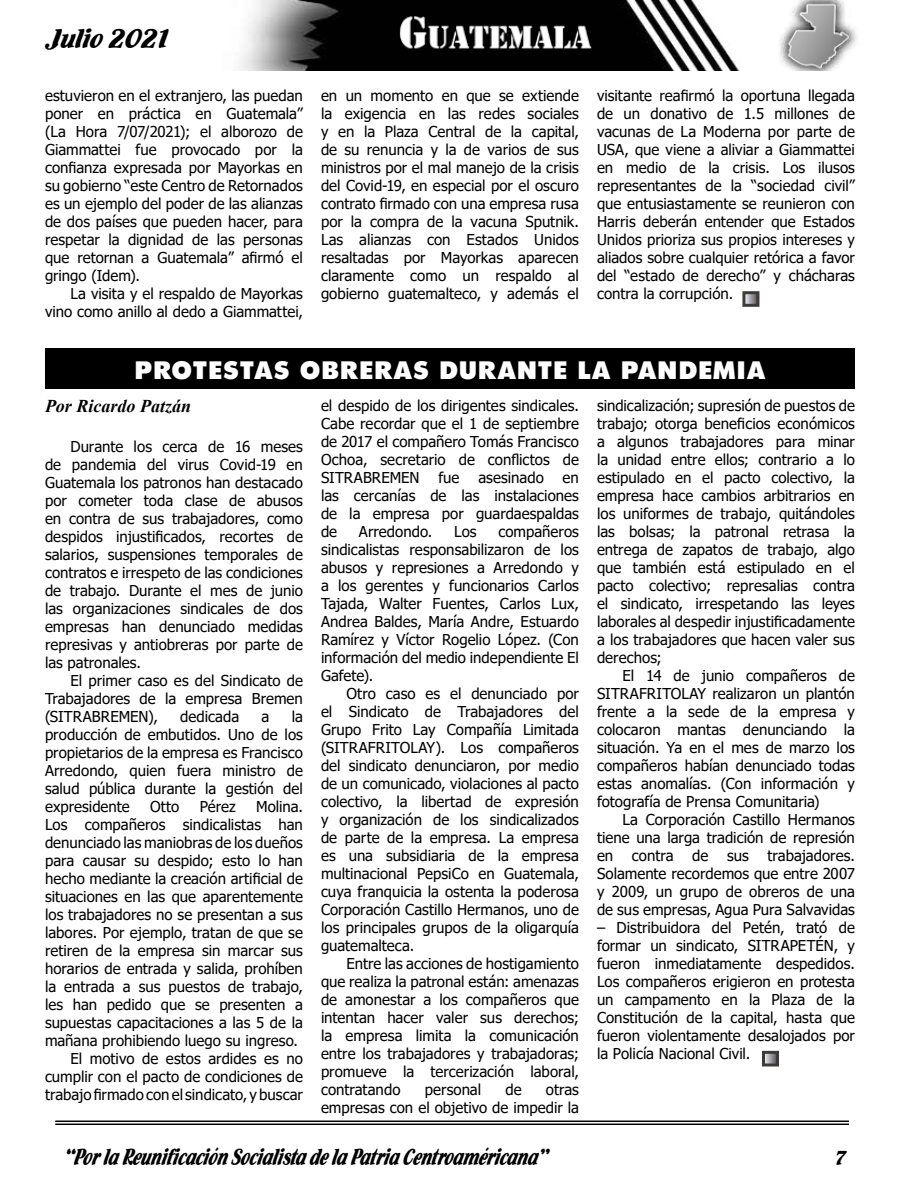
<style>
.page{position:relative;width:918px;height:1188px;background:#fff}
.page>*{position:absolute;margin:0;border:0;box-sizing:border-box;transform-origin:0 0}
.t1{font:28.5px "Flamenco D";color:#000}
.t2{font:27px "Tw Cen MT Ult Bd";color:#fff}
.t3{font:24.3px "Flamenco D";color:#000;scale:.8 1}
.t4{font:21px "Flamenco D";color:#000}
.t5{font:italic 700 18px "Times New Roman";color:#000}
.t6{font:15px/18px "Tahoma";color:#000;text-align:justify}
</style>
<div class="page">
<hr style="left:55px;top:1121px;width:794px;height:1px;background:#000">
<hr style="left:55px;top:1124px;width:794px;height:1px;background:#000">
<img style="left:240px;top:0;width:617px;height:70px">
<svg style="left:766px;top:1055px;width:9px;height:7px"></svg>
<div style="left:762px;top:1051px;width:17px;height:15px;border:3px solid #3e3a3a"></div>
<div style="left:45px;top:348px;width:810px;height:41px;background:#000"></div>
<svg style="left:746px;top:295px;width:9px;height:8px"></svg>
<div style="left:742px;top:291px;width:17px;height:16px;border:3px solid #3e3a3a"></div>
<h1 class="t1" style="left:47px;top:21px;width:125px">Julio 2021</h1>
<p class="t6" style="left:45px;top:87px;width:260px">estuvieron en el extranjero, las puedan poner en práctica en Guatemala” (La Hora 7/07/2021); el alborozo de Giammattei fue provocado por la confianza expresada por Mayorkas en su gobierno “este Centro de Retornados es un ejemplo del poder de las alianzas de dos países que pueden hacer, para respetar la dignidad de las personas que retornan a Guatemala” afirmó el gringo (Idem).</p>
<p class="t6" style="left:45px;top:285px;width:260px;text-align:right">La visita y el respaldo de Mayorkas vino como anillo al dedo a Giammattei,</p>
<p class="t6" style="left:321px;top:87px;width:260px">en un momento en que se extiende la exigencia en las redes sociales y en la Plaza Central de la capital, de su renuncia y la de varios de sus ministros por el mal manejo de la crisis del Covid-19, en especial por el oscuro contrato firmado con una empresa rusa por la compra de la vacuna Sputnik.<br>Las alianzas con Estados Unidos resaltadas por Mayorkas aparecen claramente como un respaldo al gobierno guatemalteco, y además el</p>
<p class="t6" style="left:597px;top:87px;width:260px">visitante reafirmó la oportuna llegada de un donativo de 1.5 millones de vacunas de La Moderna por parte de USA, que viene a aliviar a Giammattei en medio de la crisis. Los ilusos representantes de la “sociedad civil” que entusiastamente se reunieron con Harris deberán entender que Estados Unidos prioriza sus propios intereses y aliados sobre cualquier retórica a favor del “estado de derecho” y chácharas contra la corrupción.</p>
<h2 class="t2" style="left:134px;top:354px;width:633px">PROTESTAS OBRERAS DURANTE LA PANDEMIA</h2>
<p class="t6" style="left:321px;top:397px;width:260px">el despido de los dirigentes sindicales.<br>Cabe recordar que el 1 de septiembre de 2017 el compañero Tomás Francisco Ochoa, secretario de conflictos de SITRABREMEN</p>
<p class="t6" style="left:597px;top:397px;width:260px">sindicalización; supresión de puestos de trabajo; otorga beneficios económicos a algunos trabajadores para minar la unidad entre ellos; contrario a lo estipulado en el pacto colectivo, la empresa hace cambios arbitrarios en los uniformes de trabajo, quitándoles las bolsas; la patronal retrasa la entrega de zapatos de trabajo, algo que también está estipulado en el pacto colectivo; represalias contra el sindicato, irrespetando las leyes laborales al despedir injustificadamente a los trabajadores que hacen valer sus derechos;</p>
<p class="t6" style="left:597px;top:667px;width:260px;text-indent:26px">El 14 de junio compañeros de SITRAFRITOLAY realizaron un plantón frente a la sede de la empresa y colocaron mantas denunciando la situación. Ya en el mes de marzo los compañeros habían denunciado todas estas anomalías. (Con información y fotografía de Prensa Comunitaria)</p>
<p class="t6" style="left:597px;top:811px;width:260px;text-indent:26px">La Corporación Castillo Hermanos tiene una larga tradición de represión en contra de sus trabajadores.<br>Solamente recordemos que entre 2007 y 2009, un grupo de obreros de una de sus empresas, Agua Pura Salvavidas</p>
<p class="t6" style="left:597px;top:919px;width:260px">– Distribuidora del Petén, trató de formar un sindicato, SITRAPETÉN, y fueron inmediatamente despedidos.<br>Los compañeros erigieron en protesta un campamento en la Plaza de la Constitución de la capital, hasta que fueron violentamente desalojados por la Policía Nacional Civil.</p>
<p class="t5" style="left:45px;top:393px;width:148px">Por Ricardo Patzán</p>
<p class="t6" style="left:45px;top:439px;width:260px;text-indent:26px">Durante los cerca de 16 meses de pandemia del virus Covid-19 en Guatemala los patronos han destacado por cometer toda clase de abusos en contra de sus trabajadores, como despidos injustificados, recortes de salarios, suspensiones temporales de contratos e irrespeto de las condiciones de trabajo. Durante el mes de junio las organizaciones sindicales de dos empresas han denunciado medidas represivas y antiobreras por parte de las patronales.</p>
<p class="t6" style="left:45px;top:673px;width:260px;text-indent:26px">El primer caso es del Sindicato de Trabajadores de la empresa Bremen (SITRABREMEN),</p>
<p class="t6" style="left:438px;top:469px;width:23px">fue</p>
<p class="t6" style="left:478px;top:469px;width:67px">asesinado</p>
<p class="t6" style="left:321px;top:469px;width:259px;text-indent:242px">en las cercanías de las instalaciones de la empresa por guardaespaldas de</p>
<p class="t6" style="left:321px;top:523px;width:260px;text-indent:177px">compañeros sindicalistas responsabilizaron de los abusos y represiones a Arredondo y a los gerentes y funcionarios Carlos Tajada, Walter Fuentes, Carlos Lux, Andrea Baldes, María Andre, Estuardo Ramírez y Víctor Rogelio López. (Con información del medio independiente El Gafete).</p>
<p class="t6" style="left:321px;top:685px;width:260px;text-indent:26px">Otro caso es el denunciado por el Sindicato de Trabajadores del Grupo Frito Lay Compañía Limitada (SITRAFRITOLAY). Los compañeros del sindicato denunciaron, por medio de un comunicado, violaciones al pacto colectivo, la libertad de expresión y organización de los sindicalizados de parte de la empresa. La empresa es una subsidiaria de la empresa multinacional PepsiCo en Guatemala, cuya franquicia la ostenta la poderosa Corporación Castillo Hermanos, uno de los principales grupos de la oligarquía guatemalteca.</p>
<p class="t6" style="left:321px;top:955px;width:260px;text-indent:26px">Entre las acciones de hostigamiento que realiza la patronal están: amenazas de amonestar a los compañeros que intentan hacer valer sus derechos; la empresa limita la comunicación entre los trabajadores y trabajadoras; promueve la tercerización laboral, contratando</p>
<p class="t6" style="left:359px;top:523px;width:75px">Arredondo.</p>
<p class="t6" style="left:454px;top:523px;width:24px">Los</p>
<p class="t6" style="left:45px;top:709px;width:260px;text-indent:247px">la producción de embutidos. Uno de los propietarios de la empresa es Francisco Arredondo, quien fuera ministro de salud pública durante la gestión del expresidente</p>
<p class="t6" style="left:180px;top:709px;width:61px">dedicada</p>
<p class="t6" style="left:262px;top:709px;width:9px">a</p>
<p class="t6" style="left:150px;top:799px;width:31px">Otto</p>
<p class="t6" style="left:200px;top:799px;width:38px">Pérez</p>
<p class="t6" style="left:256px;top:799px;width:48px">Molina.</p>
<p class="t6" style="left:45px;top:817px;width:259px">Los compañeros sindicalistas han</p>
<p class="t6" style="left:45px;top:835px;width:260px">denunciado las maniobras de los dueños</p>
<p class="t6" style="left:45px;top:853px;width:260px">para causar su despido; esto lo han</p>
<p class="t6" style="left:45px;top:871px;width:259px">hecho mediante la creación artificial de</p>
<p class="t6" style="left:45px;top:889px;width:260px">situaciones en las que aparentemente</p>
<p class="t6" style="left:45px;top:907px;width:259px">los trabajadores no se presentan a sus</p>
<p class="t6" style="left:45px;top:925px;width:260px">labores. Por ejemplo, tratan de que se</p>
<p class="t6" style="left:45px;top:943px;width:259px">retiren de la empresa sin marcar sus</p>
<p class="t6" style="left:45px;top:961px;width:260px">horarios de entrada y salida, prohíben</p>
<p class="t6" style="left:45px;top:979px;width:260px">la entrada a sus puestos de trabajo,</p>
<p class="t6" style="left:45px;top:997px;width:260px">les han pedido que se presenten a</p>
<p class="t6" style="left:45px;top:1015px;width:259px">supuestas capacitaciones a las 5 de la</p>
<p class="t6" style="left:45px;top:1033px;width:255px">mañana prohibiendo luego su ingreso.</p>
<p class="t6" style="left:70px;top:1051px;width:234px">El motivo de estos ardides es no</p>
<p class="t6" style="left:45px;top:1069px;width:260px">cumplir con el pacto de condiciones de</p>
<p class="t6" style="left:45px;top:1087px;width:259px">trabajo firmado con el sindicato, y buscar</p>
<p class="t6" style="left:425px;top:1081px;width:58px">personal</p>
<p class="t6" style="left:505px;top:1081px;width:18px">de</p>
<p class="t6" style="left:321px;top:1081px;width:260px;text-align:right">otras<br>empresas con el objetivo de impedir la</p>
<h3 class="t3" style="left:64px;top:1142px;width:610px">“Por la Reunificación Socialista de la Patria Centroaméricana”</h3>
<h3 class="t4" style="left:835px;top:1146px;width:13px">7</h3>
</div>
